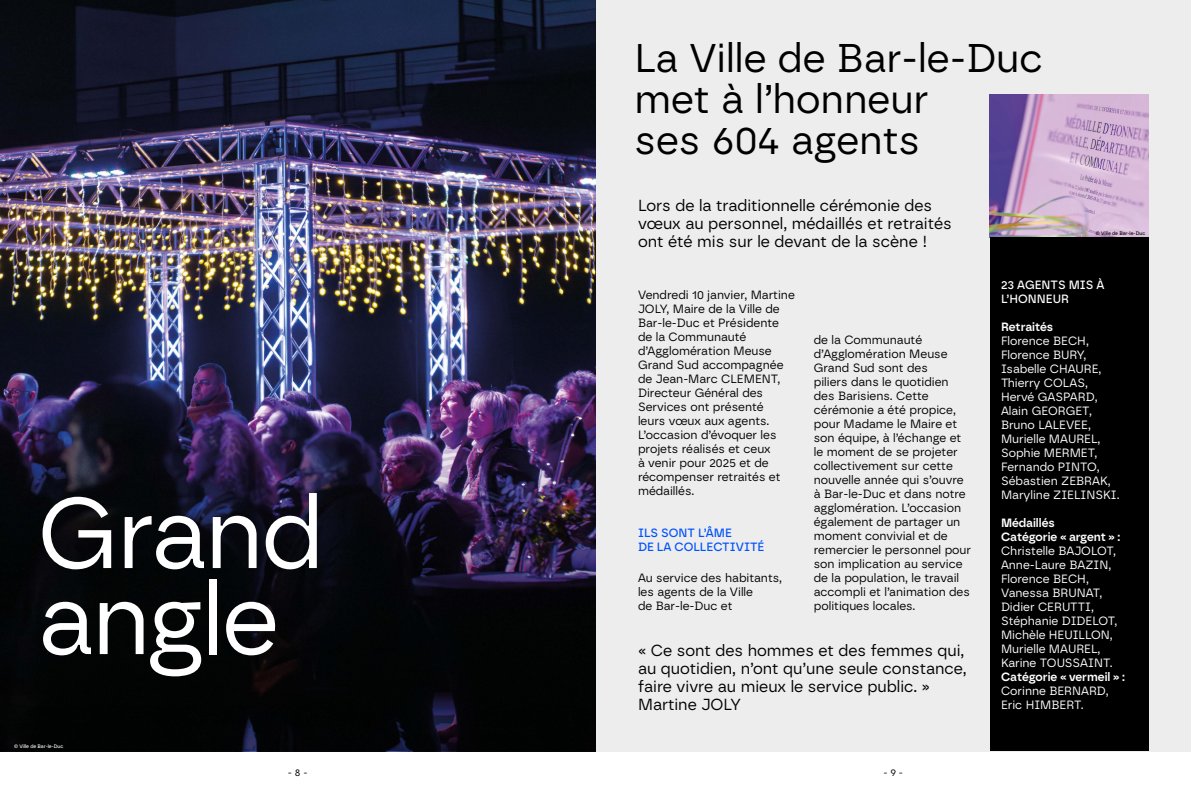
<style>
.page{position:relative;width:1191px;height:794px;background:#fff}
.page>*{position:absolute;margin:0;border:0;box-sizing:border-box;transform-origin:0 0}
.t1{font:100px/86px "Borna";letter-spacing:-.025em;color:#fff}
.t2{font:40px/41px "Borna";color:#000}
.t3{font:16px/18px "Borna";color:#000}
.t4{font:12px/14px "Borna";color:#000}
.t5{font:12px/14px "Borna";color:#fff}
.t6{font:600 12px/14px "Borna";color:#fff}
.t7{font:500 12px/14px "Borna";color:#0052fb}
.t8{font:500 12px/14px "Borna";color:#fff}
.t9{font:10px "Borna";color:#000}
.t10{font:500 5px "Borna";color:#000}
.t11{font:500 5px "Borna";color:#fff}
</style>
<div class="page">
<div style="left:595px;top:0;width:596px;height:751px;background:#ededed"></div>
<img style="left:0;top:0;width:595px;height:415px">
<svg style="left:0;top:415px;width:595px;height:336px;background:#110e1b"></svg>
<img style="left:989px;top:94px;width:159px;height:143px">
<div style="left:989px;top:238px;width:159px;height:513px;background:#000"></div>
<h1 class="t1" style="left:38px;top:489px;width:288px">Grand angle</h1>
<p class="t11" style="left:14px;top:743px;width:51px">© Ville de Bar-le-Duc</p>
<h2 class="t2" style="left:634px;top:38px;width:410px">La Ville de Bar-le-Duc met à l’honneur<br>ses 604 agents</h2>
<h3 class="t3" style="left:638px;top:196px;width:315px">Lors de la traditionnelle cérémonie des vœux au personnel, médaillés et retraités ont été mis sur le devant de la scène !</h3>
<p class="t10" style="left:1095px;top:230px;width:51px">© Ville de Bar-le-Duc</p>
<p class="t4" style="left:638px;top:287px;width:158px">Vendredi 10 janvier, Martine<br>JOLY, Maire de la Ville de<br>Bar-le-Duc et Présidente de la Communauté d’Agglomération Meuse<br>Grand Sud accompagnée de Jean-Marc CLEMENT,<br>Directeur Général des<br>Services ont présenté<br>leurs vœux aux agents.<br>L’occasion d’évoquer les projets réalisés et ceux<br>à venir pour 2025 et de récompenser retraités et médaillés.</p>
<p class="t7" style="left:638px;top:525px;width:128px">ILS SONT L’ÂME<br>DE LA COLLECTIVITÉ</p>
<p class="t4" style="left:638px;top:570px;width:146px">Au service des habitants, les agents de la Ville<br>de Bar-le-Duc et</p>
<p class="t4" style="left:814px;top:332px;width:159px">de la Communauté d’Agglomération Meuse<br>Grand Sud sont des<br>piliers dans le quotidien des Barisiens. Cette cérémonie a été propice, pour Madame le Maire et son équipe, à l’échange et le moment de se projeter collectivement sur cette nouvelle année qui s’ouvre à Bar-le-Duc et dans notre agglomération. L’occasion également de partager un moment convivial et de remercier le personnel pour son implication au service de la population, le travail accompli et l’animation des politiques locales.</p>
<h3 class="t3" style="left:638px;top:641px;width:330px">« Ce sont des hommes et des femmes qui, au quotidien, n’ont qu’une seule constance, faire vivre au mieux le service public. » Martine JOLY</h3>
<p class="t8" style="left:1001px;top:277px;width:105px">23 AGENTS MIS À<br>L’HONNEUR</p>
<p class="t6" style="left:1001px;top:319px;width:54px">Retraités</p>
<p class="t5" style="left:1001px;top:333px;width:120px">Florence BECH,<br>Florence BURY,<br>Isabelle CHAURE,<br>Thierry COLAS,<br>Hervé GASPARD,<br>Alain GEORGET,<br>Bruno LALEVEE,<br>Murielle MAUREL,<br>Sophie MERMET,<br>Fernando PINTO,<br>Sébastien ZEBRAK,<br>Maryline ZIELINSKI.</p>
<p class="t6" style="left:1001px;top:515px;width:121px">Médaillés<br>Catégorie « argent » :</p>
<p class="t5" style="left:1001px;top:543px;width:118px">Christelle BAJOLOT,<br>Anne-Laure BAZIN,<br>Florence BECH,<br>Vanessa BRUNAT,<br>Didier CERUTTI,<br>Stéphanie DIDELOT,<br>Michèle HEUILLON,<br>Murielle MAUREL,<br>Karine TOUSSAINT.</p>
<p class="t6" style="left:1001px;top:669px;width:125px">Catégorie « vermeil » :</p>
<p class="t5" style="left:1001px;top:683px;width:109px">Corinne BERNARD,<br>Eric HIMBERT.</p>
<p class="t9" style="left:288px;top:766px;width:21px">- 8 -</p>
<p class="t9" style="left:883px;top:766px;width:21px">- 9 -</p>
</div>
